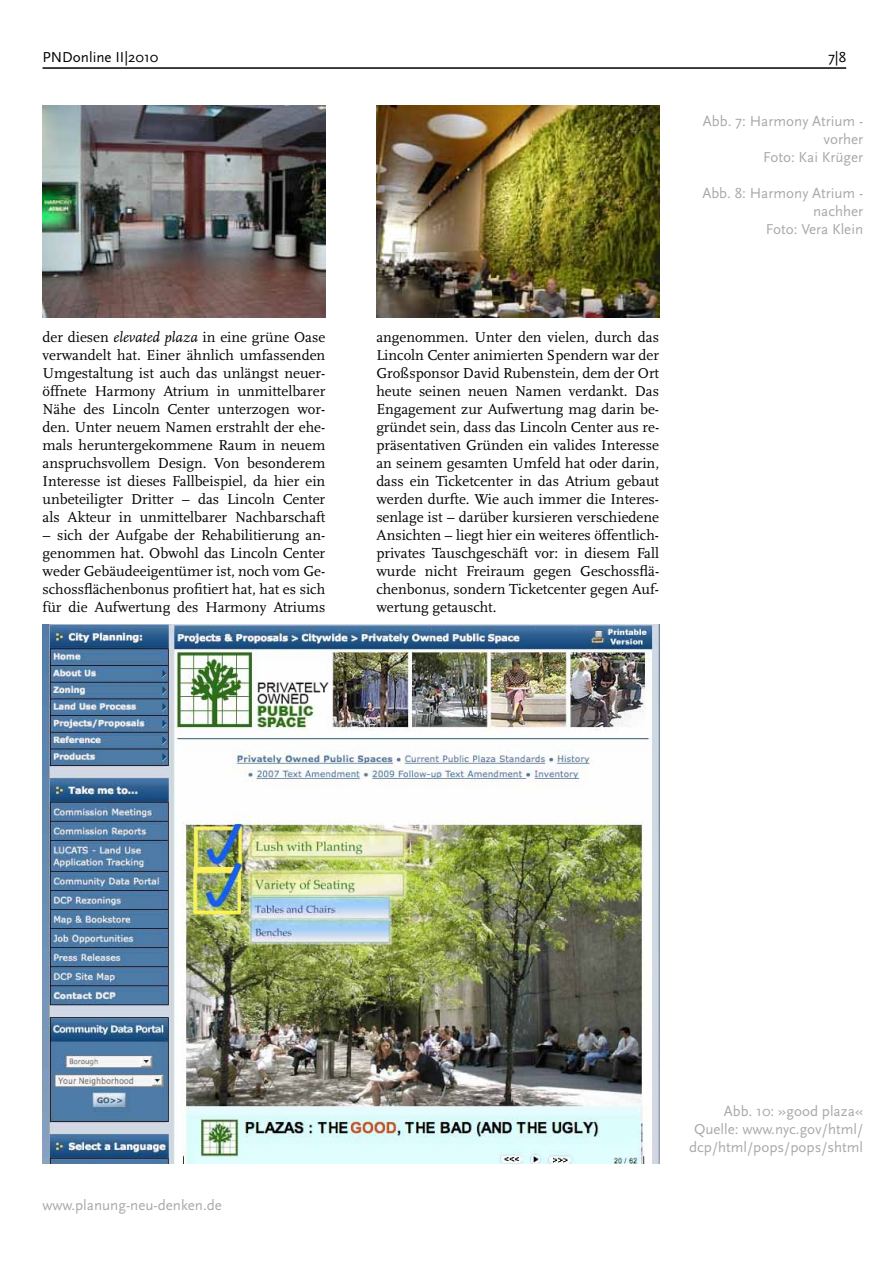
<style>
.page{position:relative;width:893px;height:1263px;background:#fff}
.page>*{position:absolute;margin:0;border:0;box-sizing:border-box;transform-origin:0 0}
.t1{font:15px/18px "Scala";color:#000;text-align:justify}
.t2{font:15px/18px "Scala Sans";color:#a7a9ac;text-align:right}
.t3{font:15px "Scala Sans";color:#000}
.s1{font-style:italic}
</style>
<div class="page">
<hr style="left:43px;top:67px;width:803px;height:2px;background:#000">
<img style="left:43px;top:625px;width:616px;height:538px">
<img style="left:43px;top:105px;width:282px;height:212px">
<img style="left:376px;top:105px;width:283px;height:212px">
<p class="t3" style="left:43px;top:49px;width:117px">PNDonline II|2010</p>
<p class="t3" style="left:828px;top:49px;width:20px">7|8</p>
<p class="t1" style="left:43px;top:328px;width:284px">der diesen <span class="s1">elevated plaza</span> in eine grüne Oase verwandelt hat. Einer ähnlich umfassenden Umgestaltung ist auch das unlängst neuer&shy;öffnete Harmony Atrium in unmittelbarer Nähe des Lincoln Center unterzogen wor&shy;den. Unter neuem Namen erstrahlt der ehe&shy;mals heruntergekommene Raum in neuem anspruchsvollem Design. Von besonderem Interesse ist dieses Fallbeispiel, da hier ein unbeteiligter Dritter – das Lincoln Center als Akteur in unmittelbarer Nachbarschaft</p>
<p class="t1" style="left:43px;top:526px;width:284px">– sich der Aufgabe der Rehabilitierung an&shy;genommen hat. Obwohl das Lincoln Center weder Gebäudeeigentümer ist, noch vom Ge&shy;schossflächenbonus profitiert hat, hat es sich für die Aufwertung des Harmony Atriums</p>
<p class="t1" style="left:376px;top:328px;width:284px">angenommen. Unter den vielen, durch das Lincoln Center animierten Spendern war der Großsponsor David Rubenstein, dem der Ort heute seinen neuen Namen verdankt. Das Engagement zur Aufwertung mag darin be&shy;gründet sein, dass das Lincoln Center aus re&shy;präsentativen Gründen ein valides Interesse an seinem gesamten Umfeld hat oder darin, dass ein Ticketcenter in das Atrium gebaut werden durfte. Wie auch immer die Interes&shy;senlage ist – darüber kursieren verschiedene Ansichten – liegt hier ein weiteres öffentlich&shy;privates Tauschgeschäft vor: in diesem Fall wurde nicht Freiraum gegen Geschossflä&shy;chenbonus, sondern Ticketcenter gegen Auf&shy;wertung getauscht.</p>
<p class="t2" style="left:703px;top:112px;width:162px">Abb. 7: Harmony Atrium - vorher<br>Foto: Kai Krüger</p>
<p class="t2" style="left:702px;top:184px;width:162px">Abb. 8: Harmony Atrium - nachher<br>Foto: Vera Klein</p>
<p class="t2" style="left:43px;top:1196px;width:181px">www.planung-neu-denken.de</p>
<p class="t2" style="left:689px;top:1102px;width:176px">Abb. 10: »good plaza«<br>Quelle: www.nyc.gov/html/ dcp/html/pops/pops/shtml</p>
</div>
